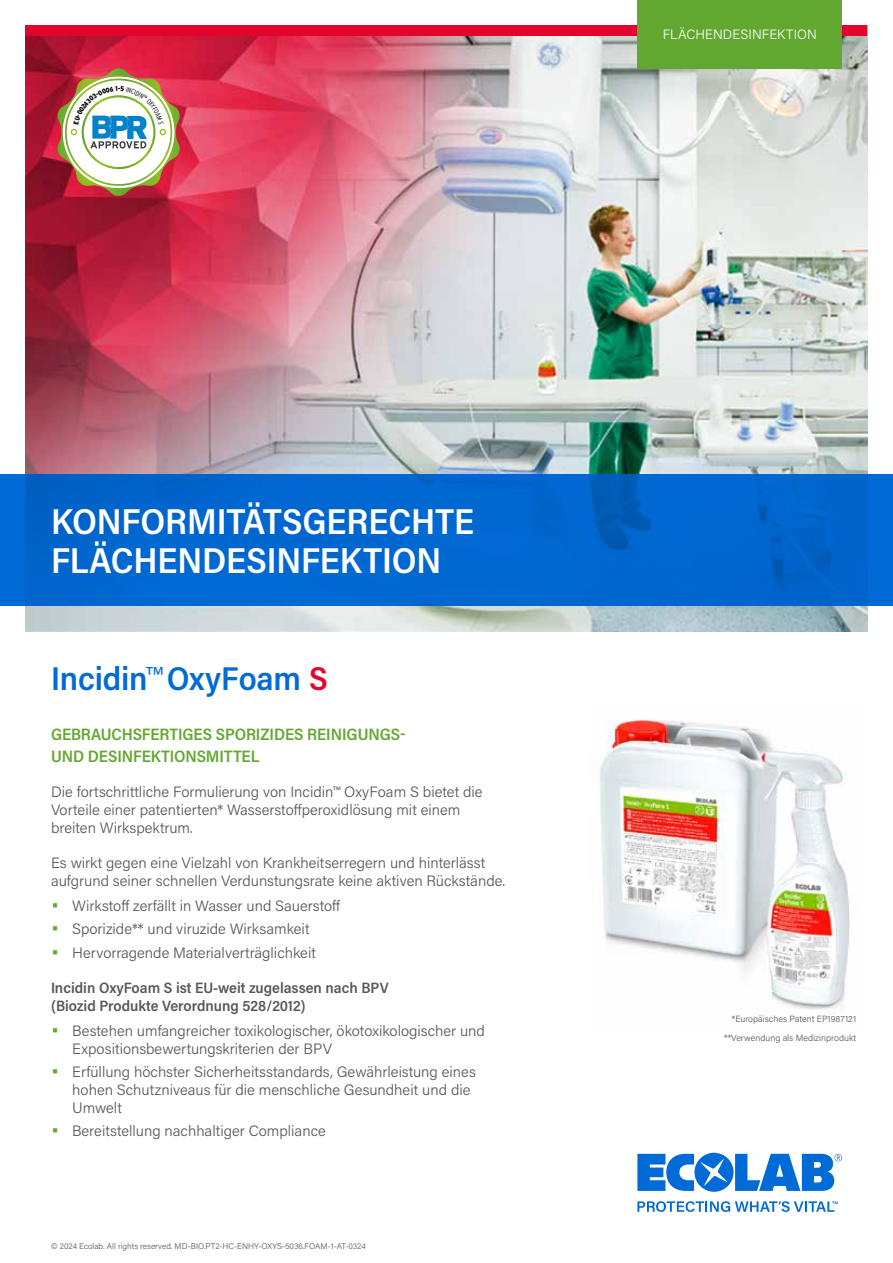
<style>
.page{position:relative;width:893px;height:1263px;background:#fff}
.page>*{position:absolute;margin:0;border:0;box-sizing:border-box;transform-origin:0 0}
.t1{font:600 36px/39px "Acumin Pro Semi Cond";letter-spacing:-.005em;color:#fff}
.t2{font:600 33px "Acumin Pro Semi Cond";letter-spacing:-.005em;color:#006bd7}
.t3{font:600 16.5px/21.6px "Acumin Pro Semi Cond";letter-spacing:-.005em;color:#61a730}
.t4{font:300 15px/18px "Acumin Pro";color:#575756}
.t5{font:600 15px/18px "Acumin Pro Semi Cond";color:#575756}
.t6{font:300 13.5px "Acumin Pro";letter-spacing:.01em;color:#fff}
.t7{font:300 9px/19.2px "Acumin Pro";color:#575756;text-align:right}
.t8{font:300 8.25px "Acumin Pro";color:#575756}
.s1{font-family:"Acumin Pro";font-weight:300}
.s2{color:#e4032c}
.s3{font-size:22.5px;color:#61a730}
</style>
<div class="page">
<svg style="left:637px;top:1153px;width:205px;height:39px"></svg>
<svg style="left:637px;top:1201px;width:201px;height:11px"></svg>
<img style="left:599px;top:719px;width:251px;height:291px">
<img style="left:26px;top:36px;width:841px;height:595px">
<div style="left:26px;top:26px;width:841px;height:10px;background:#e4032c"></div>
<div style="left:0;top:474px;width:893px;height:132px;background:#0067d0"></div>
<div style="left:638px;top:0;width:204px;height:68px;background:#61a730"></div>
<svg style="left:56px;top:68px;width:125px;height:129px"></svg>
<p class="t6" style="left:663px;top:25px;width:156px">FLÄCHENDESINFEKTION</p>
<h1 class="t1" style="left:51px;top:500px;width:425px">KONFORMITÄTSGERECHTE<br>FLÄCHENDESINFEKTION</h1>
<h2 class="t2" style="left:51px;top:655px;width:278px">Incidin<span class="s1">™</span>OxyFoam <span class="s2">S</span></h2>
<p class="t3" style="left:51px;top:723px;width:356px">GEBRAUCHSFERTIGES SPORIZIDES REINIGUNGS-<br>UND DESINFEKTIONSMITTEL</p>
<p class="t4" style="left:51px;top:782px;width:433px">Die fortschrittliche Formulierung von Incidin™ OxyFoam S bietet die<br>Vorteile einer patentierten* Wasserstoffperoxidlösung mit einem breiten Wirkspektrum.</p>
<p class="t4" style="left:51px;top:853px;width:456px">Es wirkt gegen eine Vielzahl von Krankheitserregern und hinterlässt aufgrund seiner schnellen Verdunstungsrate keine aktiven Rückstände.</p>
<p class="t4" style="left:51px;top:896px;width:291px"><span class="s3">•</span> Wirkstoff zerfällt in Wasser und Sauerstoff</p>
<p class="t4" style="left:51px;top:920px;width:260px"><span class="s3">•</span> Sporizide** und viruzide Wirksamkeit</p>
<p class="t4" style="left:51px;top:943px;width:266px"><span class="s3">•</span> Hervorragende Materialverträglichkeit</p>
<p class="t5" style="left:51px;top:978px;width:339px">Incidin OxyFoam S ist EU-weit zugelassen nach BPV (Biozid Produkte Verordnung 528/2012)</p>
<p class="t4" style="left:72px;top:1021px;width:414px;text-indent:-21px"><span class="s3">•</span> Bestehen umfangreicher toxikologischer, ökotoxikologischer und<br>Expositionsbewertungskriterien der BPV</p>
<p class="t4" style="left:72px;top:1062px;width:405px;text-indent:-21px"><span class="s3">•</span> Erfüllung höchster Sicherheitsstandards, Gewährleistung eines hohen Schutzniveaus für die menschliche Gesundheit und die<br>Umwelt</p>
<p class="t4" style="left:51px;top:1121px;width:276px"><span class="s3">•</span> Bereitstellung nachhaltiger Compliance</p>
<p class="t8" style="left:51px;top:1240px;width:316px">© 2024 Ecolab. All rights reserved. MD-BIO.PT2-HC-ENHY-OXYS-5036.FOAM-1-AT-0324</p>
<p class="t7" style="left:724px;top:1008px;width:134px">*Europäisches Patent EP1987121 **Verwendung als Medizinprodukt</p>
</div>
